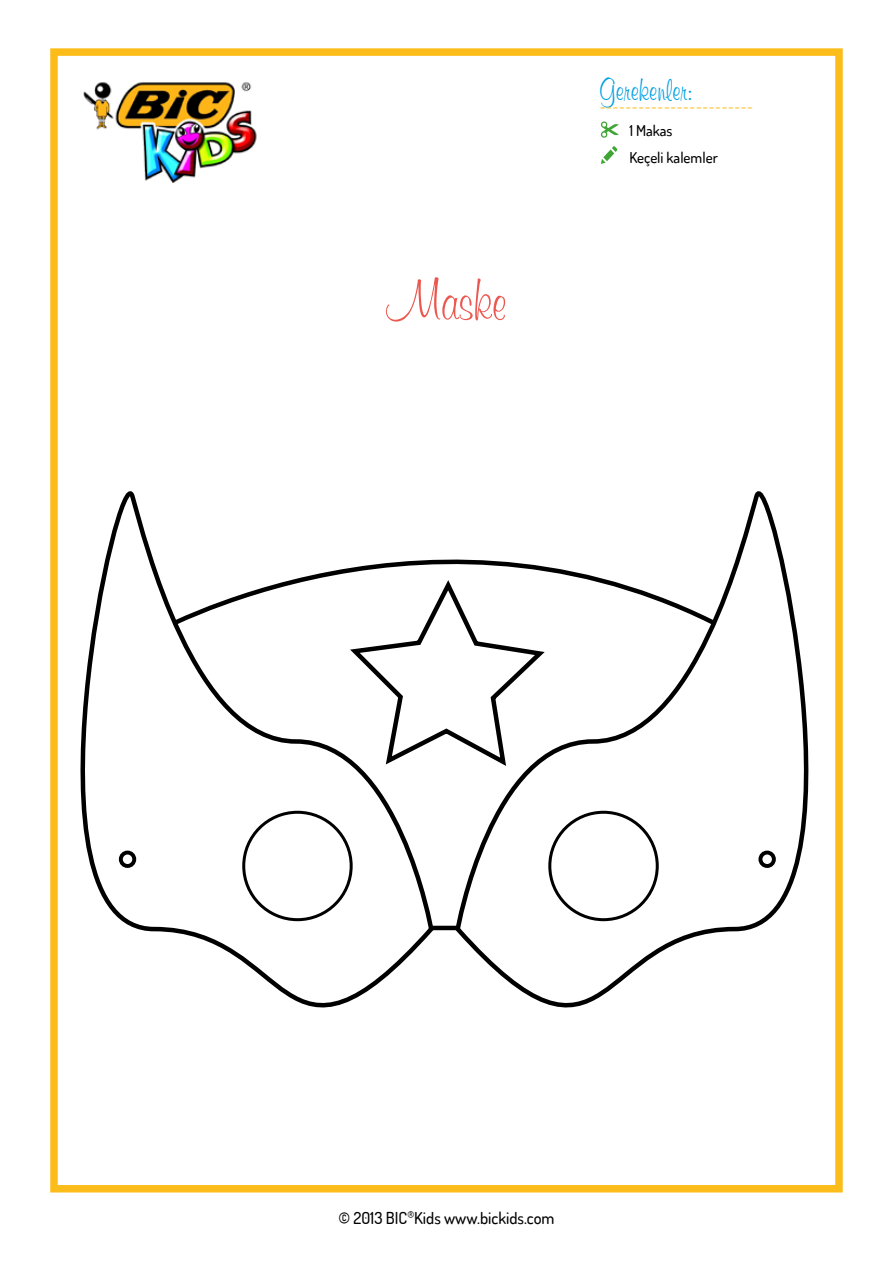
<style>
.page{position:relative;width:893px;height:1263px;background:#fff}
.page>*{position:absolute;margin:0;border:0;box-sizing:border-box;transform-origin:0 0}
.t1{font:60px "Murray Hill BT";color:#eb5850}
.t2{font:33px "Murray Hill BT";color:#009fe3}
.t3{font:18px "Minion Pro";color:#fcbd1b}
.t4{font:500 16.5px "Dosis";color:#000}
.t5{font:500 15px/27px "Dosis";color:#000}
</style>
<div class="page">
<div style="left:50px;top:48px;width:793px;height:1144px;border:8px solid #fcbd1b"></div>
<img style="left:83px;top:82px;width:174px;height:101px">
<svg style="left:600px;top:121px;width:19px;height:17px"></svg>
<svg style="left:601px;top:146px;width:16px;height:18px"></svg>
<svg style="left:80px;top:491px;width:358px;height:517px"></svg>
<svg style="left:451px;top:491px;width:358px;height:517px"></svg>
<svg style="left:345px;top:575px;width:204px;height:193px"></svg>
<div style="left:550px;top:812px;width:107px;height:108px;background:#fff;border-radius:50%"></div>
<div style="left:548px;top:811px;width:111px;height:110px;border:3px solid #000;border-radius:50%"></div>
<div style="left:244px;top:812px;width:107px;height:108px;background:#fff;border-radius:50%"></div>
<div style="left:242px;top:811px;width:111px;height:110px;border:3px solid #000;border-radius:50%"></div>
<div style="left:760px;top:852px;width:14px;height:14px;background:#fff;border-radius:50%"></div>
<div style="left:758px;top:850px;width:18px;height:18px;border:4px solid #000;border-radius:50%"></div>
<div style="left:121px;top:852px;width:13px;height:14px;background:#fff;border-radius:50%"></div>
<div style="left:119px;top:850px;width:17px;height:18px;border:4px solid #000;border-radius:50%"></div>
<h1 class="t1" style="left:386px;top:266px;width:122px">Maske</h1>
<h2 class="t2" style="left:600px;top:71px;width:94px">Gerekenler:</h2>
<p class="t3" style="left:600px;top:94px;width:155px">------------------------</p>
<p class="t5" style="left:629px;top:116px;width:90px">1 Makas<br>Keçeli kalemler</p>
<p class="t4" style="left:338px;top:1207px;width:218px">© 2013 BIC<sup>®</sup>Kids www.bickids.com</p>
</div>
